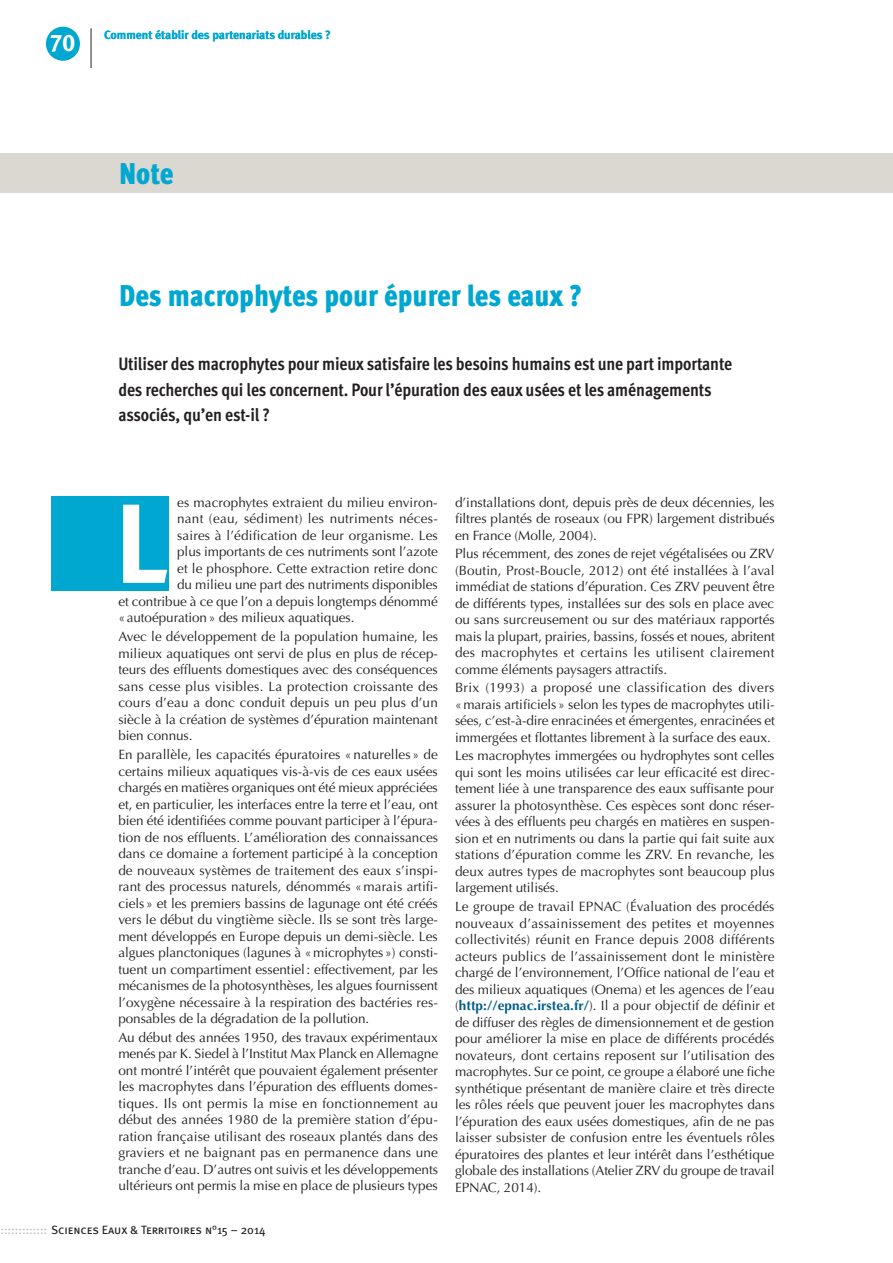
<style>
.page{position:relative;width:893px;height:1263px;background:#fff}
.page>*{position:absolute;margin:0;border:0;box-sizing:border-box;transform-origin:0 0}
.t1{font:112.5px "Meta Bold LF Caps";color:#fff}
.t2{font:900 30px "Meta Cond OT";color:#00a7d1}
.t3{font:24px "Meta Bold Caps Expert";color:#fff}
.t4{font:700 18px/25.5px "Meta Cond OT";letter-spacing:-.005em;color:#231f20}
.t5{font:13.5px/16.5px "Optima";letter-spacing:-.005em;color:#231f20;text-align:justify}
.t6{font:13.5px "Optima";letter-spacing:.02em;color:#231f20}
.t7{font:12px "Meta Book Caps";color:#231f20}
.t8{font:700 12px "Meta";color:#00a7d1}
.s1{font-weight:700;color:#005c8a}
.s2{color:#bcbdc0}
</style>
<div class="page">
<div style="left:0;top:153px;width:893px;height:40px;background:#dbd7d1"></div>
<div style="left:51px;top:497px;width:118px;height:94px;background:#00a7d1"></div>
<div style="left:46px;top:27px;width:34px;height:34px;background:#00a7d1;border-radius:50%"></div>
<hr style="left:91px;top:28px;width:1px;height:40px;background:#231f20">
<h3 class="t3" style="left:50px;top:28px;width:27px">70</h3>
<p class="t8" style="left:104px;top:28px;width:228px">Comment établir des partenariats durables ?</p>
<h2 class="t2" style="left:119px;top:155px;width:56px">Note</h2>
<h2 class="t2" style="left:119px;top:276px;width:465px">Des macrophytes pour épurer les eaux ?</h2>
<h3 class="t4" style="left:118px;top:352px;width:615px">Utiliser des macrophytes pour mieux satisfaire les besoins humains est une part importante des recherches qui les concernent. Pour l’épuration des eaux usées et les aménagements associés, qu’en est-il ?</h3>
<p class="t5" style="left:177px;top:494px;width:262px">es macrophytes extraient du milieu environ-</p>
<p class="t6" style="left:177px;top:511px;width:262px">nant (eau, sédiment) les nutriments néces-</p>
<p class="t5" style="left:177px;top:527px;width:262px">saires à l’édification de leur organisme. Les</p>
<p class="t5" style="left:177px;top:543px;width:262px">plus importants de ces nutriments sont l’azote</p>
<p class="t5" style="left:177px;top:560px;width:262px">et le phosphore. Cette extraction retire donc</p>
<p class="t5" style="left:177px;top:576px;width:262px">du milieu une part des nutriments disponibles</p>
<p class="t5" style="left:118px;top:593px;width:321px">et contribue à ce que l’on a depuis longtemps dénommé</p>
<p class="t5" style="left:118px;top:609px;width:238px">«autoépuration» des milieux aquatiques.</p>
<p class="t5" style="left:118px;top:628px;width:321px">Avec le développement de la population humaine, les milieux aquatiques ont servi de plus en plus de récep&shy;teurs des effluents domestiques avec des conséquences sans cesse plus visibles. La protection croissante des cours d’eau a donc conduit depuis un peu plus d’un siècle à la création de systèmes d’épuration maintenant bien connus.</p>
<p class="t5" style="left:118px;top:746px;width:321px">En parallèle, les capacités épuratoires « naturelles » de certains milieux aquatiques vis-à-vis de ces eaux usées chargés en matières organiques ont été mieux appréciées et, en particulier, les interfaces entre la terre et l’eau, ont bien été identifiées comme pouvant participer à l’épura&shy;tion de nos effluents. L’amélioration des connaissances dans ce domaine a fortement participé à la conception de nouveaux systèmes de traitement des eaux s’inspi&shy;rant des processus naturels, dénommés «marais artifi&shy;ciels» et les premiers bassins de lagunage ont été créés vers le début du vingtième siècle. Ils se sont très large&shy;ment développés en Europe depuis un demi-siècle. Les algues planctoniques (lagunes à «microphytes») consti&shy;tuent un compartiment essentiel: effectivement, par les mécanismes de la photosynthèses, les algues fournissent l’oxygène nécessaire à la respiration des bactéries res&shy;ponsables de la dégradation de la pollution.</p>
<p class="t5" style="left:118px;top:1029px;width:321px">Au début des années 1950, des travaux expérimentaux menés par K. Siedel à l’Institut Max Planck en Allemagne ont montré l’intérêt que pouvaient également présenter les macrophytes dans l’épuration des effluents domes&shy;tiques. Ils ont permis la mise en fonctionnement au début des années 1980 de la première station d’épu&shy;ration française utilisant des roseaux plantés dans des graviers et ne baignant pas en permanence dans une tranche d’eau. D’autres ont suivis et les développements ultérieurs ont permis la mise en place de plusieurs types</p>
<h1 class="t1" style="left:114px;top:477px;width:55px">L</h1>
<p class="t5" style="left:455px;top:494px;width:321px">d’installations dont, depuis près de deux décennies, les filtres plantés de roseaux (ou FPR) largement distribués en France (Molle, 2004).</p>
<p class="t5" style="left:455px;top:545px;width:321px">Plus récemment, des zones de rejet végétalisées ou ZRV (Boutin, Prost-Boucle, 2012) ont été installées à l’aval immédiat de stations d’épuration. Ces ZRV peuvent être de différents types, installées sur des sols en place avec ou sans surcreusement ou sur des matériaux rapportés mais la plupart, prairies, bassins, fossés et noues, abritent des macrophytes et certains les utilisent clairement comme éléments paysagers attractifs.</p>
<p class="t5" style="left:455px;top:680px;width:321px">Brix (1993) a proposé une classification des divers «marais artificiels» selon les types de macrophytes utili&shy;sées, c’est-à-dire enracinées et émergentes, enracinées et immergées et flottantes librement à la surface des eaux.</p>
<p class="t5" style="left:455px;top:748px;width:321px">Les macrophytes immergées ou hydrophytes sont celles qui sont les moins utilisées car leur efficacité est direc&shy;tement liée à une transparence des eaux suffisante pour assurer la photosynthèse. Ces espèces sont donc réser&shy;vées à des effluents peu chargés en matières en suspen&shy;sion et en nutriments ou dans la partie qui fait suite aux stations d’épuration comme les ZRV. En revanche, les deux autres types de macrophytes sont beaucoup plus largement utilisés.</p>
<p class="t5" style="left:455px;top:898px;width:321px">Le groupe de travail EPNAC (Évaluation des procédés nouveaux d’assainissement des petites et moyennes collectivités) réunit en France depuis 2008 différents acteurs publics de l’assainissement dont le ministère chargé de l’environnement, l’Office national de l’eau et des milieux aquatiques (Onema) et les agences de l’eau (<span class="s1">http://epnac.irstea.fr/</span>). Il a pour objectif de définir et de diffuser des règles de dimensionnement et de gestion pour améliorer la mise en place de différents procédés novateurs, dont certains reposent sur l’utilisation des macrophytes. Sur ce point, ce groupe a élaboré une fiche synthétique présentant de manière claire et très directe les rôles réels que peuvent jouer les macrophytes dans l’épuration des eaux usées domestiques, afin de ne pas laisser subsister de confusion entre les éventuels rôles épuratoires des plantes et leur intérêt dans l’esthétique globale des installations (Atelier ZRV du groupe de travail EPNAC, 2014).</p>
<p class="t7" style="left:0;top:1223px;width:267px"><span class="s2">:::::::::::::</span> Sciences Eaux &amp; Territoires n°15 – 2014</p>
</div>
